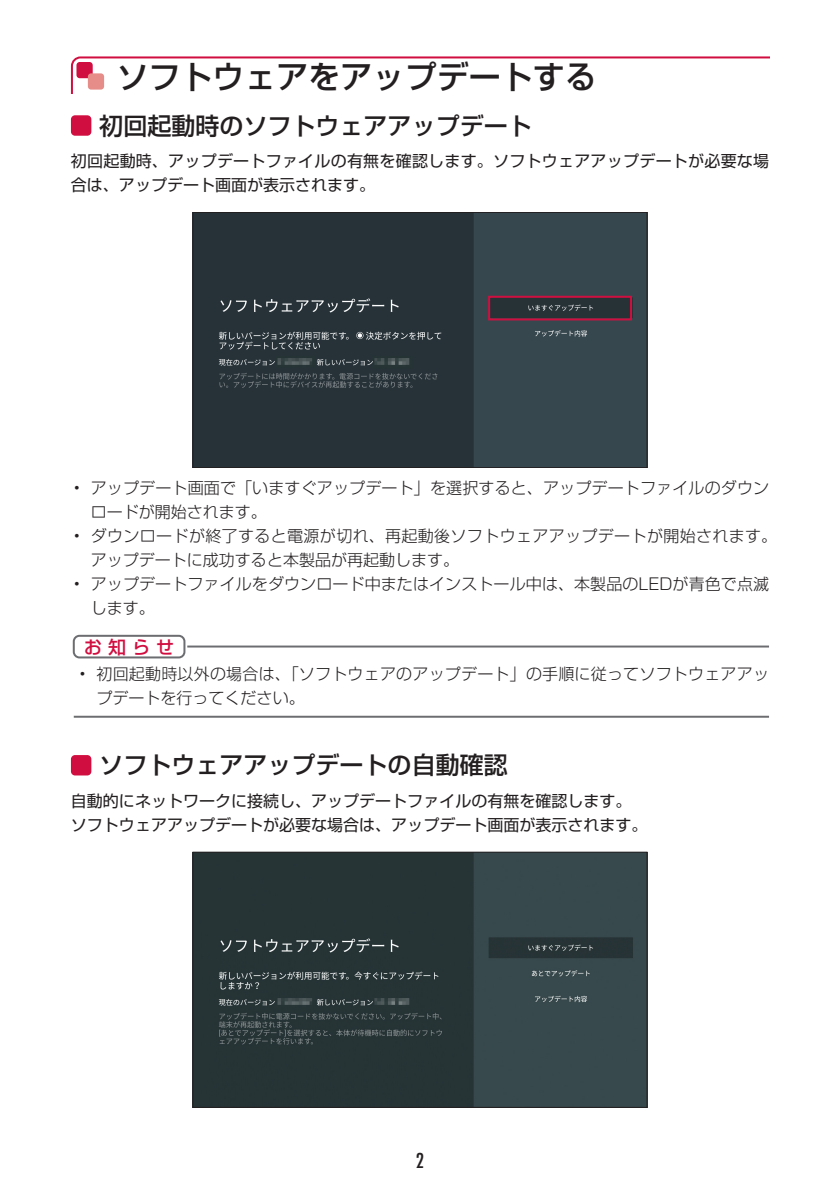
<style>
.page{position:relative;width:840px;height:1191px;background:#fff}
.page>*{position:absolute;margin:0;border:0;box-sizing:border-box;transform-origin:0 0}
.t1{font:500 32px "Shin Go Pro";color:#231f20}
.t2{font:500 24px "Shin Go Pro";color:#231f20}
.t3{font:condensed 20px "Futura Std";color:#231f20}
.t4{font:18px "Shin Go Pro Medium 90 msp RKSJ H";color:#d10e40}
.t5{font:300 16px/24px "Shin Go Pro";letter-spacing:.01em;color:#231f20}
.t6{font:16px/24px "Shin Go Pro";color:#231f20}
</style>
<div class="page">
<div style="left:71px;top:115px;width:20px;height:21px;background:#d10e40;border-radius:4px"></div>
<img style="left:194px;top:214px;width:451px;height:252px">
<div style="left:192px;top:212px;width:455px;height:256px;border:1px solid #231f20"></div>
<div style="left:488px;top:296px;width:143px;height:24px;border:2px solid #d10e40"></div>
<hr style="left:74px;top:645px;width:694px;height:2px;background:#6c6d70">
<svg style="left:71px;top:633px;width:116px;height:27px"></svg>
<div style="left:74px;top:636px;width:110px;height:21px;background:#fff;border-radius:6px"></div>
<div style="left:73px;top:635px;width:112px;height:23px;border:2px solid #6c6d70;border-radius:6px"></div>
<hr style="left:74px;top:715px;width:694px;height:2px;background:#6c6d70">
<div style="left:71px;top:755px;width:20px;height:20px;background:#d10e40;border-radius:4px"></div>
<img style="left:194px;top:854px;width:451px;height:251px">
<div style="left:192px;top:852px;width:455px;height:255px;border:1px solid #231f20"></div>
<svg style="left:71px;top:56px;width:697px;height:37px"></svg>
<h1 class="t1" style="left:116px;top:50px;width:481px">ソフトウェアをアップデートする</h1>
<h2 class="t2" style="left:99px;top:106px;width:434px">初回起動時のソフトウェアアップデート</h2>
<p class="t6" style="left:71px;top:147px;width:699px">初回起動時、アップデートファイルの有無を確認します。ソフトウェアアップデートが必要な場合は、アップデート画面が表示されます。</p>
<p class="t5" style="left:91px;top:474px;width:679px;text-indent:-17px">• アップデート画面で「いますぐアップデート」を選択すると、アップデートファイルのダウンロードが開始されます。</p>
<p class="t5" style="left:91px;top:522px;width:687px;text-indent:-17px">• ダウンロードが終了すると電源が切れ、再起動後ソフトウェアアップデートが開始されます。アップデートに成功すると本製品が再起動します。</p>
<p class="t5" style="left:91px;top:570px;width:679px;text-indent:-17px">• アップデートファイルをダウンロード中またはインストール中は、本製品のLEDが青色で点滅します。</p>
<p class="t4" style="left:84px;top:632px;width:91px">お知らせ</p>
<p class="t5" style="left:96px;top:660px;width:673px;text-indent:-17px">• 初回起動時以外の場合は、「ソフトウェアのアップデート」の手順に従ってソフトウェアアップデートを行ってください。</p>
<h2 class="t2" style="left:99px;top:745px;width:409px">ソフトウェアアップデートの自動確認</h2>
<p class="t6" style="left:71px;top:786px;width:578px">自動的にネットワークに接続し、アップデートファイルの有無を確認します。ソフトウェアアップデートが必要な場合は、アップデート画面が表示されます。</p>
<p class="t3" style="left:415px;top:1148px;width:10px">2</p>
</div>
